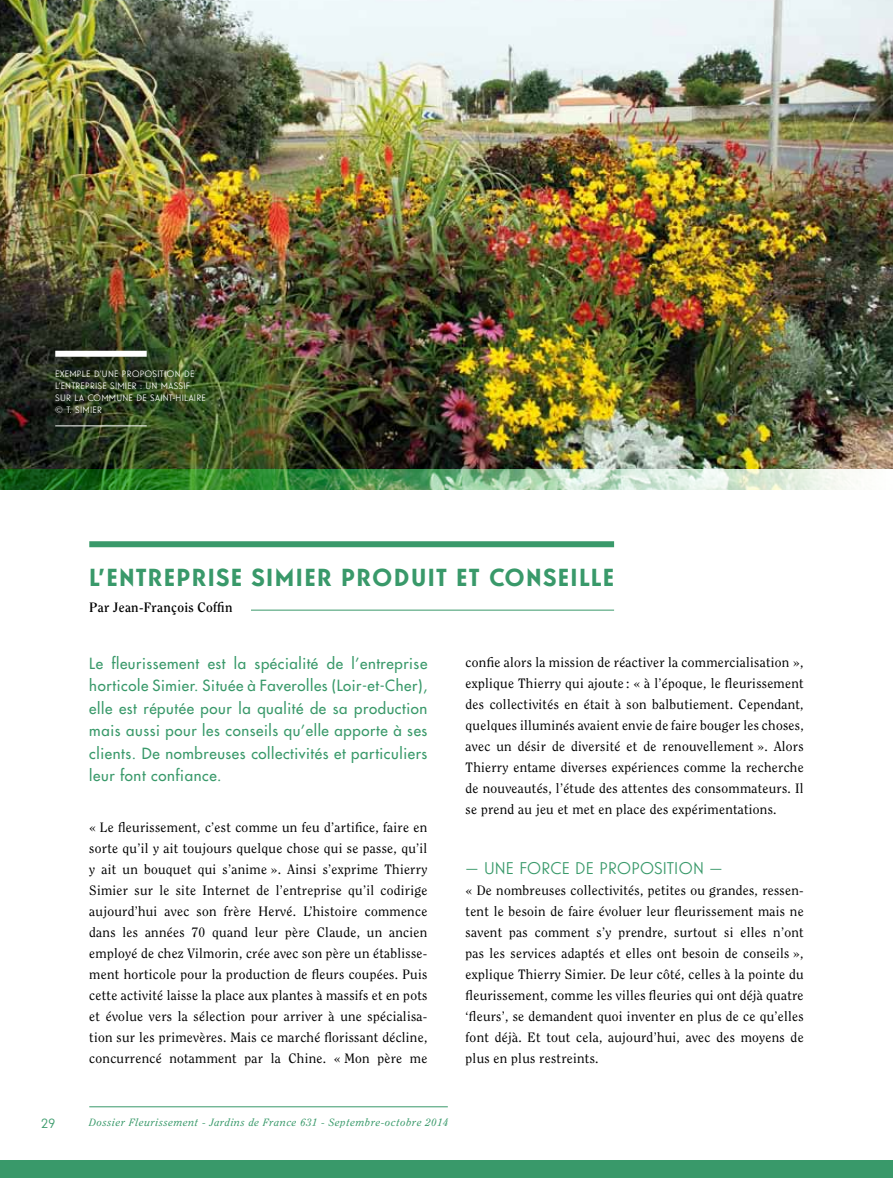
<style>
.page{position:relative;width:893px;height:1178px;background:#fff}
.page>*{position:absolute;margin:0;border:0;box-sizing:border-box;transform-origin:0 0}
.t1{font:700 24px "Guildford Pro";letter-spacing:.06em;color:#39996a}
.t2{font:16.5px "Guildford Pro";color:#39996a}
.t3{font:500 15px/22.5px "Futura Std";letter-spacing:.04em;color:#39996a;text-align:justify}
.t4{font:13.5px/21px "Clearface Std";letter-spacing:.02em;color:#000;text-align:justify}
.t5{font:700 13.5px "Clearface Std";letter-spacing:.02em;color:#000}
.t6{font:13.5px "Guildford Pro";color:#39996a}
.t7{font:italic 10.5px "Clearface Std";letter-spacing:.06em;color:#39996a}
.t8{font:9px/12px "Guildford Pro";letter-spacing:.02em;color:#fff}
</style>
<div class="page">
<hr style="left:89px;top:1106px;width:359px;height:1px;background:#39996a">
<div style="left:0;top:1160px;width:893px;height:18px;background:#39996a"></div>
<img style="left:0;top:0;width:893px;height:470px">
<img style="left:0;top:470px;width:861px;height:19px">
<div style="left:55px;top:351px;width:92px;height:6px;background:#fff"></div>
<hr style="left:55px;top:425px;width:92px;height:1px;background:#fff">
<div style="left:89px;top:541px;width:525px;height:6px;background:#39996a"></div>
<hr style="left:208px;top:610px;width:406px;height:1px;background:#39996a">
<div style="left:89px;top:602px;width:161px;height:19px;background:#fff"></div>
<p class="t8" style="left:55px;top:367px;width:152px">EXEMPLE D’UNE PROPOSITION DE<br>L’ENTREPRISE SIMIER : UN MASSIF<br>SUR LA COMMUNE DE SAINT-HILAIRE © T. SIMIER</p>
<h1 class="t1" style="left:89px;top:561px;width:526px">L’ENTREPRISE SIMIER PRODUIT ET CONSEILLE</h1>
<p class="t5" style="left:89px;top:599px;width:145px">Par Jean-François Coffin</p>
<p class="t3" style="left:89px;top:652px;width:340px">Le fleurissement est la spécialité de l’entreprise horticole Simier. Située à Faverolles (Loir-et-Cher), elle est réputée pour la qualité de sa production mais aussi pour les conseils qu’elle apporte à ses clients. De nombreuses collectivités et particuliers leur font confiance.</p>
<p class="t4" style="left:89px;top:817px;width:340px">« Le fleurissement, c’est comme un feu d’artifice, faire en sorte qu’il y ait toujours quelque chose qui se passe, qu’il y ait un bouquet qui s’anime ». Ainsi s’exprime Thierry Simier sur le site Internet de l’entreprise qu’il codirige aujourd’hui avec son frère Hervé. L’histoire commence dans les années 70 quand leur père Claude, un ancien employé de chez Vilmorin, crée avec son père un établisse&shy;ment horticole pour la production de fleurs coupées. Puis cette activité laisse la place aux plantes à massifs et en pots et évolue vers la sélection pour arriver à une spécialisa&shy;tion sur les primevères. Mais ce marché florissant décline, concurrencé notamment par la Chine. « Mon père me</p>
<p class="t4" style="left:466px;top:651px;width:340px">confie alors la mission de réactiver la commercialisation », explique Thierry qui ajoute : « à l’époque, le fleurissement des collectivités en était à son balbutiement. Cependant, quelques illuminés avaient envie de faire bouger les choses, avec un désir de diversité et de renouvellement ». Alors Thierry entame diverses expériences comme la recherche de nouveautés, l’étude des attentes des consommateurs. Il se prend au jeu et met en place des expérimentations.</p>
<p class="t2" style="left:466px;top:857px;width:258px">— U NE FORCE DE PROPOSITION —</p>
<p class="t4" style="left:466px;top:879px;width:340px">« De nombreuses collectivités, petites ou grandes, ressen&shy;tent le besoin de faire évoluer leur fleurissement mais ne savent pas comment s’y prendre, surtout si elles n’ont pas les services adaptés et elles ont besoin de conseils », explique Thierry Simier. De leur côté, celles à la pointe du fleurissement, comme les villes fleuries qui ont déjà quatre ‘fleurs’, se demandent quoi inventer en plus de ce qu’elles font déjà. Et tout cela, aujourd’hui, avec des moyens de plus en plus restreints.</p>
<p class="t6" style="left:41px;top:1114px;width:15px">29</p>
<p class="t7" style="left:89px;top:1116px;width:361px">Dossier Fleurissement - Jardins de France 631 - Septembre-octobre 2014</p>
</div>
